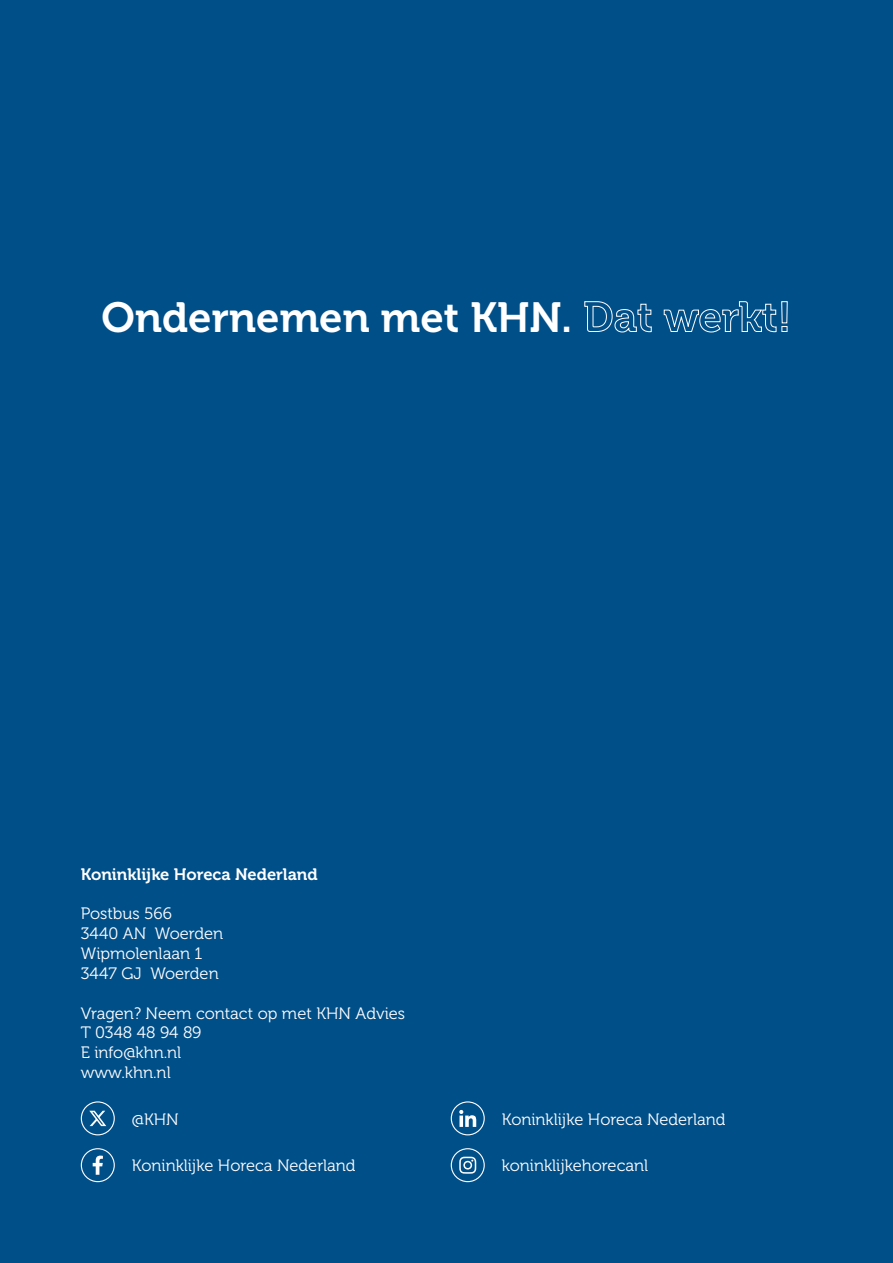
<style>
.page{position:relative;width:893px;height:1263px;background:#004f89}
.page>*{position:absolute;margin:0;border:0;box-sizing:border-box;transform-origin:0 0}
.t1{font:42px "Museo 700";color:#fff}
.t2{font:16.5px/19.8px "Museo 300";color:#fff}
.t3{font:16.5px "Museo 700";color:#fff}
</style>
<div class="page">
<div style="left:81px;top:1101px;width:34px;height:34px;border:1px solid #fff;border-radius:50%"></div>
<svg style="left:89px;top:1111px;width:17px;height:15px"></svg>
<div style="left:81px;top:1148px;width:34px;height:34px;border:1px solid #fff;border-radius:50%"></div>
<svg style="left:93px;top:1155px;width:10px;height:20px"></svg>
<div style="left:451px;top:1101px;width:34px;height:34px;border:1px solid #fff;border-radius:50%"></div>
<svg style="left:459px;top:1110px;width:17px;height:17px"></svg>
<div style="left:451px;top:1148px;width:34px;height:34px;border:1px solid #fff;border-radius:50%"></div>
<svg style="left:459px;top:1157px;width:17px;height:17px"></svg>
<h1 class="t1" style="left:102px;top:294px;width:691px">Ondernemen met KHN. Dat werkt!</h1>
<p class="t3" style="left:81px;top:865px;width:239px">Koninklijke Horeca Nederland</p>
<p class="t2" style="left:81px;top:904px;width:144px">Postbus 566<br>3440 AN Woerden<br>Wipmolenlaan 1<br>3447 GJ Woerden</p>
<p class="t2" style="left:81px;top:1003px;width:326px">Vragen? Neem contact op met KHN Advies<br>T 0348 48 94 89<br>E info@khn.nl<br>www.khn.nl</p>
<p class="t2" style="left:132px;top:1109px;width:48px">@KHN</p>
<p class="t2" style="left:132px;top:1156px;width:225px">Koninklijke Horeca Nederland</p>
<p class="t2" style="left:502px;top:1109px;width:225px">Koninklijke Horeca Nederland</p>
<p class="t2" style="left:502px;top:1156px;width:148px">koninklijkehorecanl</p>
</div>
